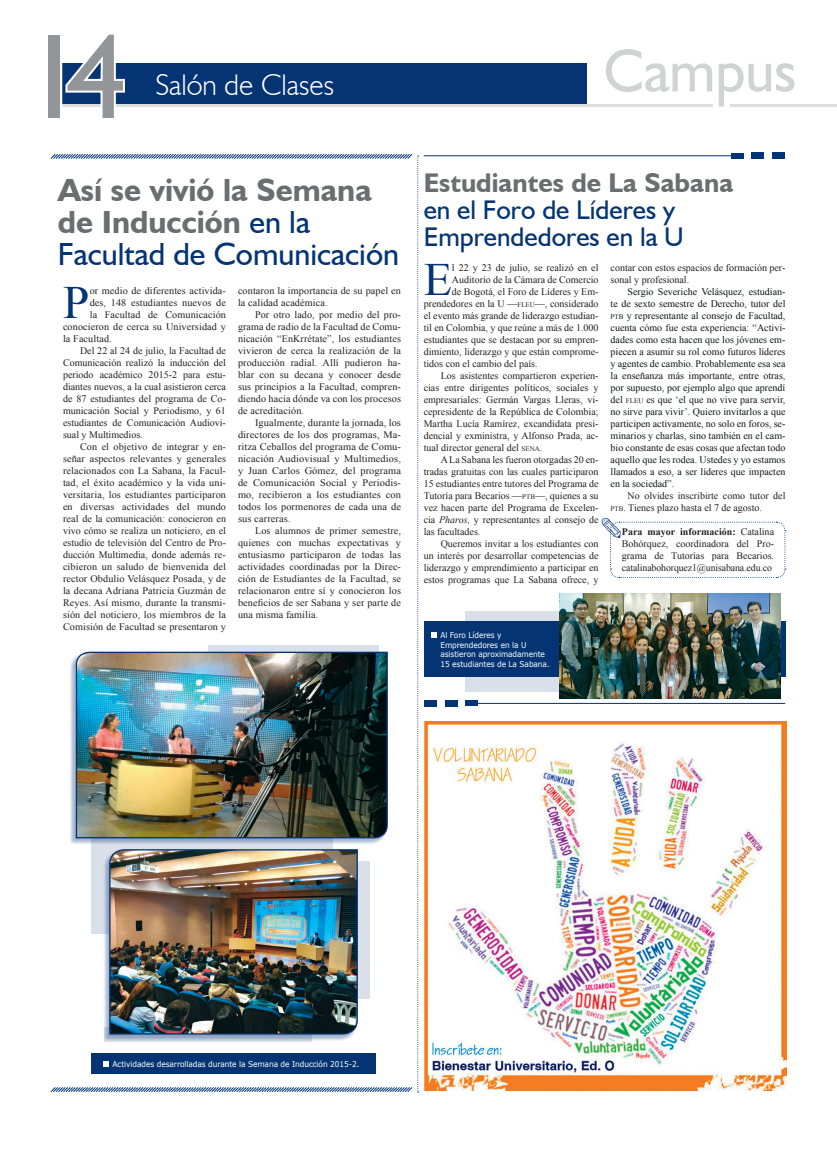
<style>
.page{position:relative;width:837px;height:1163px;background:#fff}
.page>*{position:absolute;margin:0;border:0;box-sizing:border-box;transform-origin:0 0}
.t1{font:120px "Humanist 521 BT";color:#939598}
.t2{font:46.2px "Times New Roman";color:#053474}
.t3{font:700 32px/32px "Humanist 521 BT";color:#6c6d70}
.t4{font:300 29.9px "Humanist 521 BT";color:#fff}
.t5{font:27px/27px "Humanist 521 BT";color:#053474}
.t6{font:700 27px "Humanist 521 BT";color:#6c6d70}
.t7{font:10px/12px "Times New Roman";color:#231f20}
.t8{font:10px/12px "Times New Roman";color:#0e1714;text-align:justify}
.t9{font:10px/12px "Times New Roman";color:#231f20;text-align:justify;scale:1.04 1}
.t10{font:8px/9.6px "Verdana";letter-spacing:-.01em;color:#fff;scale:.93 1}
.s1{font-weight:400;color:#053474}
.s2{font-size:7px}
.s3{font-style:italic}
.s4{font-weight:700}
</style>
<div class="page">
<div style="left:56px;top:63px;width:531px;height:43px;background:#053474"></div>
<hr style="left:56px;top:104px;width:656px;height:2px;background:#dcdddf">
<svg style="left:606px;top:49px;width:188px;height:57px"></svg>
<div style="left:47px;top:34px;width:15px;height:86px;border:4px solid #fff"></div>
<svg style="left:63px;top:63px;width:64px;height:44px"></svg>
<div style="left:465px;top:611px;width:196px;height:81px;background:#d9e0ea"></div>
<div style="left:423px;top:621px;width:362px;height:55px;background:#053474"></div>
<svg style="left:431px;top:632px;width:5px;height:5px"></svg>
<div style="left:772px;top:153px;width:12px;height:6px;background:#053474"></div>
<div style="left:750px;top:153px;width:13px;height:6px;background:#053474"></div>
<div style="left:730px;top:153px;width:13px;height:6px;background:#053474"></div>
<hr style="left:423px;top:155px;width:313px;height:1px;background:#053474">
<div style="left:423px;top:700px;width:13px;height:6px;background:#053474"></div>
<div style="left:444px;top:700px;width:13px;height:6px;background:#053474"></div>
<div style="left:465px;top:700px;width:13px;height:6px;background:#053474"></div>
<hr style="left:471px;top:702px;width:313px;height:1px;background:#053474">
<img style="left:559px;top:593px;width:221px;height:105px">
<img style="left:424px;top:721px;width:362px;height:369px">
<svg style="left:601px;top:518px;width:184px;height:60px"></svg>
<hr style="left:730px;top:104px;width:106px;height:2px;background:#dcdddf">
<img style="left:50px;top:154px;width:368px;height:938px">
<h1 class="t1" style="left:24px;top:3px;width:105px">14</h1>
<h3 class="t4" style="left:155px;top:66px;width:180px">Salón de Clases</h3>
<h3 class="t3" style="left:58px;top:173px;width:343px">Así se vivió la Semana de Inducción <span class="s1">en la<br>Facultad de Comunicación</span></h3>
<h2 class="t2" style="left:63px;top:271px;width:28px">P</h2>
<p class="t7" style="left:90px;top:284px;width:138px">or medio de diferentes activida-</p>
<p class="t7" style="left:90px;top:296px;width:138px">des, 148 estudiantes nuevos de</p>
<p class="t7" style="left:90px;top:308px;width:138px">la Facultad de Comunicación</p>
<p class="t7" style="left:63px;top:320px;width:164px">conocieron de cerca su Universidad y</p>
<p class="t7" style="left:63px;top:332px;width:50px">la Facultad.</p>
<p class="t7" style="left:80px;top:344px;width:147px">Del 22 al 24 de julio, la Facultad de</p>
<p class="t7" style="left:63px;top:356px;width:164px">Comunicación realizó la inducción del</p>
<p class="t7" style="left:63px;top:368px;width:164px">periodo académico 2015-2 para estu-</p>
<p class="t7" style="left:63px;top:380px;width:164px">diantes nuevos, a la cual asistieron cerca</p>
<p class="t7" style="left:63px;top:392px;width:164px">de 87 estudiantes del programa de Co-</p>
<p class="t7" style="left:63px;top:404px;width:164px">municación Social y Periodismo, y 61</p>
<p class="t7" style="left:63px;top:416px;width:164px">estudiantes de Comunicación Audiovi-</p>
<p class="t7" style="left:63px;top:428px;width:81px">sual y Multimedios.</p>
<p class="t7" style="left:80px;top:440px;width:147px">Con el objetivo de integrar y en-</p>
<p class="t7" style="left:63px;top:452px;width:164px">señar aspectos relevantes y generales</p>
<p class="t7" style="left:63px;top:464px;width:164px">relacionados con La Sabana, la Facul-</p>
<p class="t7" style="left:63px;top:476px;width:164px">tad, el éxito académico y la vida uni-</p>
<p class="t7" style="left:63px;top:488px;width:164px">versitaria, los estudiantes participaron</p>
<p class="t7" style="left:63px;top:500px;width:164px">en diversas actividades del mundo</p>
<p class="t7" style="left:63px;top:512px;width:164px">real de la comunicación: conocieron en</p>
<p class="t7" style="left:63px;top:524px;width:164px">vivo cómo se realiza un noticiero, en el</p>
<p class="t7" style="left:63px;top:536px;width:164px">estudio de televisión del Centro de Pro-</p>
<p class="t7" style="left:63px;top:548px;width:164px">ducción Multimedia, donde además re-</p>
<p class="t7" style="left:63px;top:560px;width:164px">cibieron un saludo de bienvenida del</p>
<p class="t7" style="left:63px;top:572px;width:164px">rector Obdulio Velásquez Posada, y de</p>
<p class="t7" style="left:63px;top:584px;width:164px">la decana Adriana Patricia Guzmán de</p>
<p class="t7" style="left:63px;top:596px;width:164px">Reyes. Así mismo, durante la transmi-</p>
<p class="t7" style="left:63px;top:608px;width:164px">sión del noticiero, los miembros de la</p>
<p class="t7" style="left:63px;top:620px;width:164px">Comisión de Facultad se presentaron y</p>
<p class="t7" style="left:238px;top:284px;width:164px">contaron la importancia de su papel en la calidad académica.</p>
<p class="t7" style="left:238px;top:308px;width:164px;text-align:justify;text-indent:17px">Por otro lado, por medio del pro&shy;grama de radio de la Facultad de Comu&shy;nicación “EnKrrétate”, los estudiantes vivieron de cerca la realización de la producción radial. Allí pudieron ha&shy;blar con su decana y conocer desde sus principios a la Facultad, compren&shy;diendo hacia dónde va con los procesos de acreditación.</p>
<p class="t9" style="left:238px;top:416px;width:158px;text-indent:17px">Igualmente, durante la jornada, los directores de los dos programas, Ma&shy;ritza Ceballos del programa de Comu&shy;nicación Audiovisual y Multimedios, y Juan Carlos Gómez, del programa de Comunicación Social y Periodis&shy;mo, recibieron a los estudiantes con todos los pormenores de cada una de sus carreras.</p>
<p class="t7" style="left:238px;top:524px;width:164px;text-align:justify;text-indent:17px">Los alumnos de primer semestre, quienes con muchas expectativas y entusiasmo participaron de todas las actividades coordinadas por la Direc&shy;ción de Estudiantes de la Facultad, se relacionaron entre sí y conocieron los beneficios de ser Sabana y ser parte de una misma familia.</p>
<h3 class="t6" style="left:423px;top:166px;width:311px">Estudiantes de La Sabana</h3>
<h3 class="t5" style="left:423px;top:196px;width:261px">en el Foro de Líderes y<br>Emprendedores en la U</h3>
<h2 class="t2" style="left:423px;top:248px;width:30px">E</h2>
<p class="t7" style="left:452px;top:261px;width:148px">l 22 y 23 de julio, se realizó en el</p>
<p class="t7" style="left:452px;top:273px;width:148px">Auditorio de la Cámara de Comercio</p>
<p class="t7" style="left:452px;top:285px;width:148px">de Bogotá, el Foro de Líderes y Em-</p>
<p class="t7" style="left:423px;top:297px;width:176px">prendedores en la U —<span class="s2">FLEU</span>—, considerado</p>
<p class="t7" style="left:423px;top:309px;width:176px">el evento más grande de liderazgo estudian-</p>
<p class="t7" style="left:423px;top:321px;width:176px">til en Colombia, y que reúne a más de 1.000</p>
<p class="t7" style="left:423px;top:333px;width:176px">estudiantes que se destacan por su empren-</p>
<p class="t7" style="left:423px;top:345px;width:176px">dimiento, liderazgo y que están comprome-</p>
<p class="t7" style="left:423px;top:357px;width:115px">tidos con el cambio del país.</p>
<p class="t7" style="left:440px;top:369px;width:159px">Los asistentes compartieron experien-</p>
<p class="t7" style="left:423px;top:381px;width:176px">cias entre dirigentes políticos, sociales y</p>
<p class="t7" style="left:423px;top:393px;width:176px">empresariales: Germán Vargas Lleras, vi-</p>
<p class="t7" style="left:423px;top:405px;width:176px">cepresidente de la República de Colombia;</p>
<p class="t7" style="left:423px;top:417px;width:176px">Martha Lucía Ramírez, excandidata presi-</p>
<p class="t7" style="left:423px;top:429px;width:176px">dencial y exministra, y Alfonso Prada, ac-</p>
<p class="t7" style="left:423px;top:441px;width:120px">tual director general del <span class="s2">SENA</span>.</p>
<p class="t7" style="left:440px;top:453px;width:159px">A La Sabana les fueron otorgadas 20 en-</p>
<p class="t7" style="left:423px;top:465px;width:176px">tradas gratuitas con las cuales participaron</p>
<p class="t7" style="left:423px;top:477px;width:176px">15 estudiantes entre tutores del Programa de</p>
<p class="t7" style="left:423px;top:489px;width:176px">Tutoría para Becarios —<span class="s2">PTB</span>—, quienes a su</p>
<p class="t7" style="left:423px;top:501px;width:176px">vez hacen parte del Programa de Excelen-</p>
<p class="t7" style="left:423px;top:513px;width:176px">cia <span class="s3">Pharos,</span> y representantes al consejo de</p>
<p class="t7" style="left:423px;top:525px;width:58px">las facultades.</p>
<p class="t7" style="left:440px;top:537px;width:159px">Queremos invitar a los estudiantes con</p>
<p class="t7" style="left:423px;top:549px;width:176px">un interés por desarrollar competencias de</p>
<p class="t7" style="left:423px;top:561px;width:176px">liderazgo y emprendimiento a participar en</p>
<p class="t7" style="left:423px;top:573px;width:176px">estos programas que La Sabana ofrece, y</p>
<p class="t7" style="left:610px;top:261px;width:176px">contar con estos espacios de formación per&shy;sonal y profesional.</p>
<p class="t8" style="left:610px;top:285px;width:176px;text-indent:17px">Sergio Severiche Velásquez, estudian&shy;te de sexto semestre de Derecho, tutor del <span class="s2">PTB</span> y representante al consejo de Facultad, cuenta cómo fue esta experiencia: “Activi&shy;dades como esta hacen que los jóvenes em&shy;piecen a asumir su rol como futuros líderes y agentes de cambio. Probablemente esa sea la enseñanza más importante, entre otras, por supuesto, por ejemplo algo que aprendí del <span class="s2">FLEU</span> es que ʻel que no vive para servir, no sirve para vivir’. Quiero invitarlos a que participen activamente, no solo en foros, se&shy;minarios y charlas, sino también en el cam&shy;bio constante de esas cosas que afectan todo aquello que les rodea. Ustedes y yo estamos llamados a eso, a ser líderes que impacten en la sociedad”.</p>
<p class="t7" style="left:610px;top:489px;width:176px;text-indent:17px">No olvides inscribirte como tutor del<br><span class="s2">PTB</span>. Tienes plazo hasta el 7 de agosto.</p>
<p class="t7" style="left:621px;top:525px;width:154px;text-align:justify"><span class="s4">Para mayor información:</span> Catalina Bohórquez, coordinadora del Pro&shy;grama de Tutorías para Becarios. catalinabohorquez1@unisabana.edu.co</p>
<p class="t10" style="left:440px;top:630px;width:119px">Al Foro Líderes y<br>Emprendedores en la U asistieron aproximadamente<br>15 estudiantes de La Sabana.</p>
<p class="t10" style="left:112px;top:1059px;width:267px">Actividades desarrolladas durante la Semana de Inducción 2015-2.</p>
</div>
